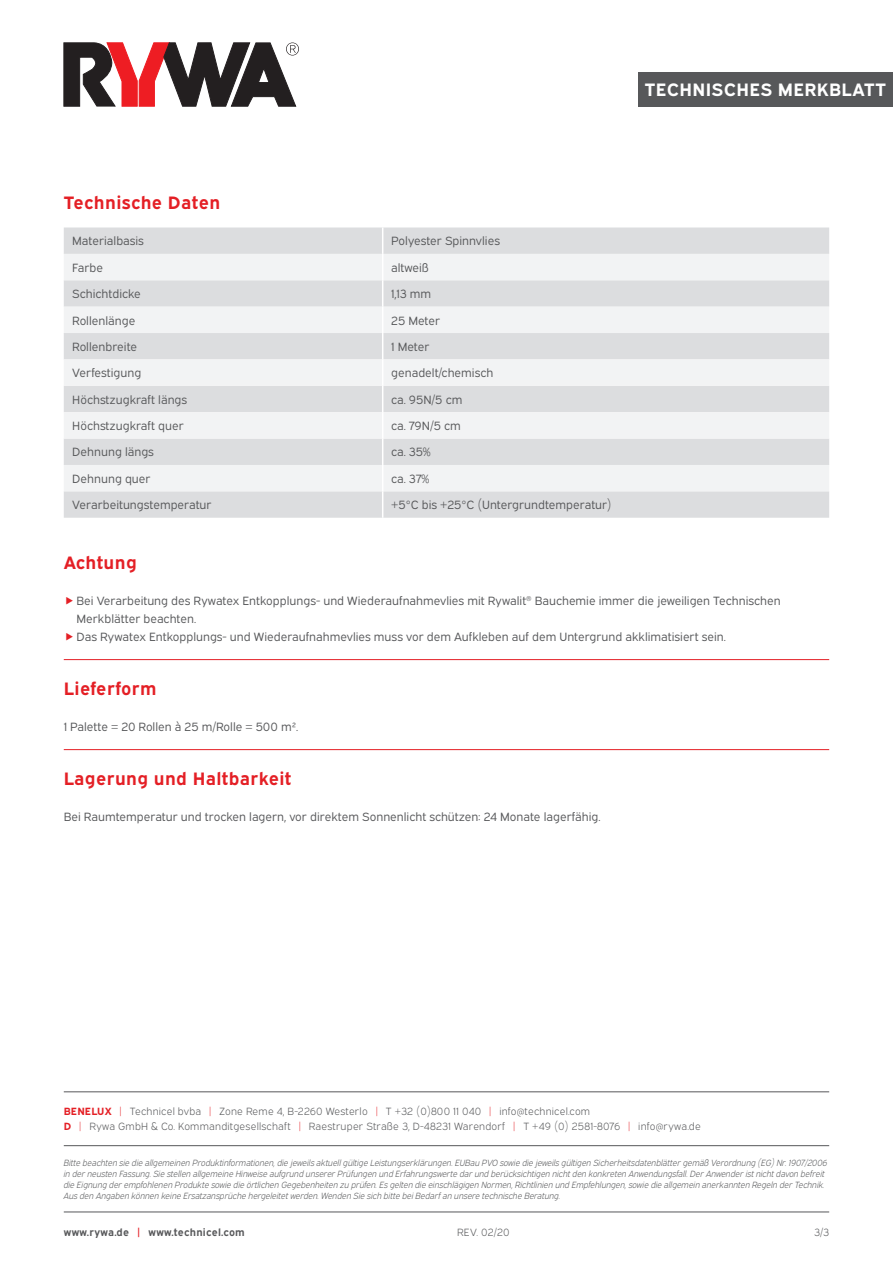
<style>
.page{position:relative;width:893px;height:1263px;background:#fff}
.page>*{position:absolute;margin:0;border:0;box-sizing:border-box;transform-origin:0 0}
.t1{font:700 18px "Expressway Rg";letter-spacing:.02em;color:#e41f25}
.t2{font:700 18px "Expressway Rg";letter-spacing:.02em;color:#fff}
.t3{font:12px/18px "Expressway Bk";color:#57585a}
.t4{font:10.5px/15px "Expressway Lt";letter-spacing:.02em;color:#57585a}
.t5{font:700 10.5px "Expressway Rg";letter-spacing:.02em;color:#57585a}
.t6{font:italic 9px/10.8px "Expressway Lt";color:#57585a}
.s1{font-family:"Expressway Rg";font-weight:700;color:#e41f25}
.s2{color:#e41f25}
</style>
<div class="page">
<hr style="left:64px;top:1145px;width:765px;height:1px;background:#57585a">
<hr style="left:64px;top:1212px;width:765px;height:1px;background:#57585a">
<hr style="left:64px;top:1091px;width:765px;height:1px;background:#57585a">
<svg style="left:64px;top:43px;width:235px;height:63px"></svg>
<div style="left:638px;top:72px;width:255px;height:34px;background:#57585a"></div>
<hr style="left:64px;top:749px;width:765px;height:1px;background:#e41f25">
<hr style="left:64px;top:659px;width:765px;height:1px;background:#e41f25">
<div style="left:64px;top:227px;width:765px;height:291px;background:#dcdddf"></div>
<svg style="left:64px;top:254px;width:765px;height:237px;fill:#f2f3f4"></svg>
<svg style="left:382px;top:227px;width:1px;height:291px"></svg>
<h1 class="t2" style="left:645px;top:76px;width:243px">TECHNISCHES MERKBLATT</h1>
<h1 class="t1" style="left:64px;top:189px;width:158px">Technische Daten</h1>
<h2 class="t3" style="left:72px;top:231px;width:73px">Materialbasis</h2>
<h2 class="t3" style="left:391px;top:231px;width:110px">Polyester Spinnvlies</h2>
<h2 class="t3" style="left:72px;top:257px;width:32px">Farbe</h2>
<h2 class="t3" style="left:391px;top:257px;width:39px">altweiß</h2>
<h2 class="t3" style="left:72px;top:284px;width:70px">Schichtdicke</h2>
<h2 class="t3" style="left:391px;top:284px;width:41px">1,13 mm</h2>
<h2 class="t3" style="left:72px;top:310px;width:65px">Rollenlänge</h2>
<h2 class="t3" style="left:391px;top:310px;width:51px">25 Meter</h2>
<h2 class="t3" style="left:72px;top:336px;width:66px">Rollenbreite</h2>
<h2 class="t3" style="left:391px;top:336px;width:40px">1 Meter</h2>
<h2 class="t3" style="left:72px;top:363px;width:70px">Verfestigung</h2>
<h2 class="t3" style="left:391px;top:363px;width:104px">genadelt/chemisch</h2>
<h2 class="t3" style="left:72px;top:389px;width:116px">Höchstzugkraft längs</h2>
<h2 class="t3" style="left:391px;top:389px;width:73px">ca. 95N/5 cm</h2>
<h2 class="t3" style="left:72px;top:416px;width:113px">Höchstzugkraft quer</h2>
<h2 class="t3" style="left:391px;top:416px;width:71px">ca. 79N/5 cm</h2>
<h2 class="t3" style="left:72px;top:442px;width:83px">Dehnung längs</h2>
<h2 class="t3" style="left:391px;top:442px;width:41px">ca. 35%</h2>
<h2 class="t3" style="left:72px;top:468px;width:80px">Dehnung quer</h2>
<h2 class="t3" style="left:391px;top:468px;width:39px">ca. 37%</h2>
<h2 class="t3" style="left:72px;top:495px;width:141px">Verarbeitungstemperatur</h2>
<h2 class="t3" style="left:391px;top:495px;width:222px">+5°C bis +25°C (Untergrundtemperatur)</h2>
<h1 class="t1" style="left:64px;top:549px;width:75px">Achtung</h1>
<p class="t3" style="left:77px;top:591px;width:706px">Bei Verarbeitung des Rywatex Entkopplungs- und Wiederaufnahmevlies mit Rywalit<sup>®</sup> Bauchemie immer die jeweiligen Technischen<br>Merkblätter beachten.<br>Das Rywatex Entkopplungs- und Wiederaufnahmevlies muss vor dem Aufkleben auf dem Untergrund akklimatisiert sein.</p>
<h1 class="t1" style="left:64px;top:675px;width:94px">Lieferform</h1>
<h2 class="t3" style="left:64px;top:717px;width:236px">1 Palette = 20 Rollen à 25 m/Rolle = 500 m².</h2>
<h1 class="t1" style="left:64px;top:765px;width:229px">Lagerung und Haltbarkeit</h1>
<h2 class="t3" style="left:64px;top:807px;width:538px">Bei Raumtemperatur und trocken lagern, vor direktem Sonnenlicht schützen: 24 Monate lagerfähig.</h2>
<p class="t4" style="left:64px;top:1103px;width:638px"><span class="s1">BENELUX</span> <span class="s2">|</span> Technicel bvba <span class="s2">|</span> Zone Reme 4, B-2260 Westerlo <span class="s2">|</span> T +32 (0)800 11 040 <span class="s2">|</span> info@technicel.com<br><span class="s1">D</span> <span class="s2">|</span> Rywa GmbH &amp; Co. Kommanditgesellschaft <span class="s2">|</span> Raestruper Straße 3, D-48231 Warendorf <span class="s2">|</span> T +49 (0) 2581-8076 <span class="s2">|</span> info@rywa.de</p>
<p class="t6" style="left:64px;top:1157px;width:765px">Bitte beachten sie die allgemeinen Produktinformationen, die jeweils aktuell gültige Leistungserklärungen. EUBau PVO sowie die jeweils gültigen Sicherheitsdatenblätter gemäß Verordnung (EG) Nr. 1907/2006 in der neusten Fassung. Sie stellen allgemeine Hinweise aufgrund unserer Prüfungen und Erfahrungswerte dar und berücksichtigen nicht den konkreten Anwendungsfall. Der Anwender ist nicht davon befreit die Eignung der empfohlenen Produkte sowie die örtlichen Gegebenheiten zu prüfen. Es gelten die einschlägigen Normen, Richtlinien und Empfehlungen, sowie die allgemein anerkannten Regeln der Technik.<br>Aus den Angaben können keine Ersatzansprüche hergeleitet werden. Wenden Sie sich bitte bei Bedarf an unsere technische Beratung.</p>
<p class="t5" style="left:64px;top:1223px;width:183px">www.rywa.de <span class="s2">|</span> www.technicel.com</p>
<p class="t4" style="left:457px;top:1223px;width:54px">REV. 02/20</p>
<p class="t4" style="left:814px;top:1223px;width:16px">3/3</p>
</div>
